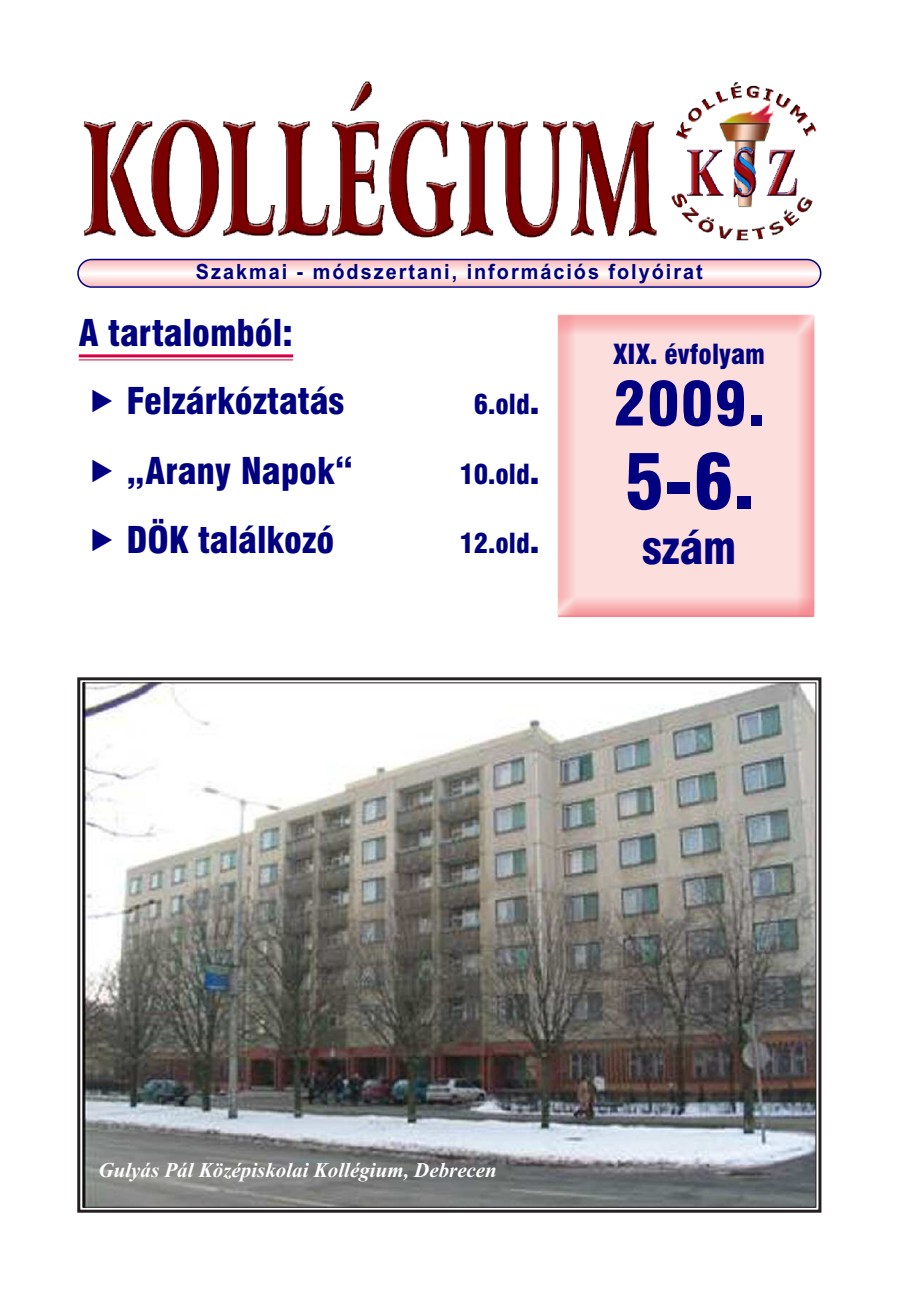
<style>
.page{position:relative;width:920px;height:1290px;background:#fff}
.page>*{position:absolute;margin:0;border:0;box-sizing:border-box;transform-origin:0 0}
.t1{font:900 condensed 75px "Swiss 721 BT";color:#000080}
.t2{font:900 condensed 60px "Swiss 721 BT";color:#000080}
.t3{font:900 condensed 45px "Swiss 721 BT";color:#000080}
.t4{font:900 condensed 36px "Swiss 721 BT";color:#000080}
.t5{font:900 condensed 27px "Swiss 721 BT";color:#000080}
.t6{font:700 21px "Arial";letter-spacing:.1em;color:#000080;scale:.95 1}
.t7{font:italic 700 21px "Times New Roman";color:#fff}
.s1{font-size:36px}
</style>
<div class="page">
<svg style="left:77px;top:259px;width:744px;height:29px"></svg>
<img style="left:557px;top:314px;width:258px;height:304px">
<hr style="left:79px;top:354px;width:214px;height:3px;background:#d50042">
<hr style="left:79px;top:359px;width:214px;height:1px;background:#d50042">
<img style="left:83px;top:81px;width:574px;height:157px">
<img style="left:671px;top:82px;width:146px;height:159px">
<img style="left:84px;top:684px;width:730px;height:522px">
<div style="left:77px;top:677px;width:744px;height:536px;border:3px solid #231f20"></div>
<p class="t6" style="left:196px;top:260px;width:535px">Szakmai - módszertani, információs folyóirat</p>
<p class="t4" style="left:79px;top:312px;width:216px">A tartalomból:</p>
<p class="t4" style="left:127px;top:381px;width:219px">Felzárkóztatás</p>
<p class="t5" style="left:474px;top:389px;width:67px">6.old<span class="s1">.</span></p>
<p class="t4" style="left:127px;top:450px;width:228px">„Arany Napok“</p>
<p class="t5" style="left:459px;top:458px;width:82px">10.old<span class="s1">.</span></p>
<p class="t4" style="left:127px;top:519px;width:209px">DÖK találkozó</p>
<p class="t5" style="left:459px;top:528px;width:82px">12.old<span class="s1">.</span></p>
<p class="t5" style="left:613px;top:339px;width:153px">XIX. évfolyam</p>
<h2 class="t2" style="left:614px;top:370px;width:152px">2009.</h2>
<h1 class="t1" style="left:624px;top:439px;width:131px">5-6.</h1>
<p class="t3" style="left:642px;top:522px;width:96px">szám</p>
<p class="t7" style="left:99px;top:1157px;width:400px">Gulyás Pál Középiskolai Kollégium, Debrecen</p>
</div>
